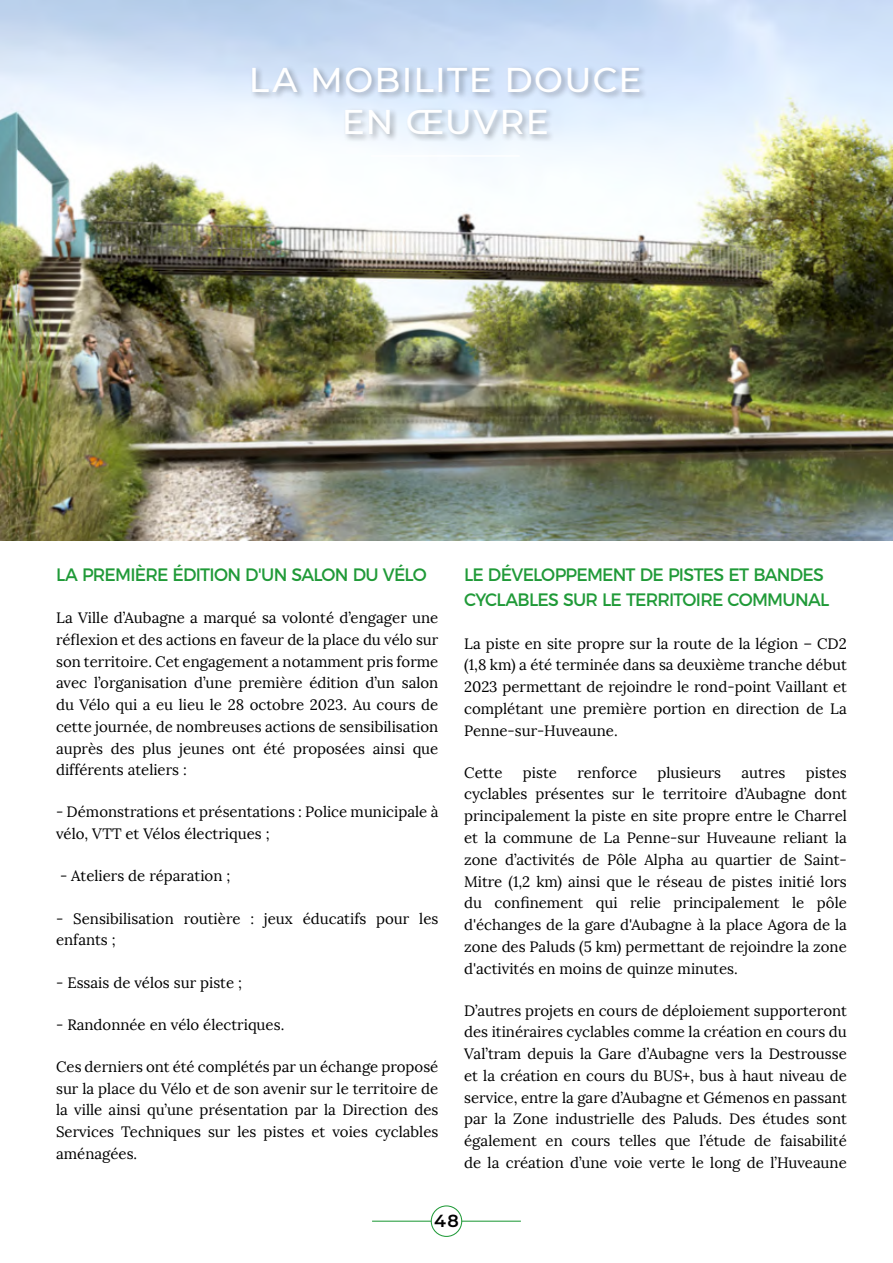
<style>
.page{position:relative;width:893px;height:1263px;background:#fff}
.page>*{position:absolute;margin:0;border:0;box-sizing:border-box;transform-origin:0 0}
.t1{font:500 34.35px/42px "Montserrat";letter-spacing:.04em;color:#fff;text-align:center}
.t2{font:18px/25.5px "Montserrat";letter-spacing:-.045em;color:#209a38;scale:.96 1}
.t3{font:600 17.4px "Montserrat";color:#000}
.t4{font:15px/21.8px "Lora";color:#000;text-align:justify}
</style>
<div class="page">
<hr style="left:372px;top:1221px;width:149px;height:1px;background:#209a38">
<div style="left:431px;top:1206px;width:31px;height:30px;background:#fff;border-radius:50%"></div>
<div style="left:431px;top:1205px;width:31px;height:32px;border:1px solid #209a38;border-radius:50%"></div>
<img style="left:0;top:0;width:893px;height:540px">
<div style="left:250px;top:65px;width:398px;height:77px;background:#000;opacity:.3"></div>
<hr style="left:371px;top:155px;width:149px;height:2px;background:#fff">
<h1 class="t1" style="left:249px;top:57px;width:394px">LA MOBILITE DOUCE<br>EN ŒUVRE</h1>
<p class="t2" style="left:56px;top:560px;width:388px">LA PREMIÈRE ÉDITION D'UN SALON DU VÉLO</p>
<p class="t4" style="left:56px;top:607px;width:384px">La Ville d’Aubagne a marqué sa volonté d’engager une réflexion et des actions en faveur de la place du vélo sur son territoire. Cet engagement a notamment pris forme avec l’organisation d’une première édition d’un salon du Vélo qui a eu lieu le 28 octobre 2023. Au cours de cette journée, de nombreuses actions de sensibilisation auprès des plus jeunes ont été proposées ainsi que différents ateliers :</p>
<p class="t4" style="left:56px;top:802px;width:384px">- Démonstrations et présentations : Police municipale à vélo, VTT et Vélos électriques ;</p>
<p class="t4" style="left:60px;top:865px;width:172px">- Ateliers de réparation ;</p>
<p class="t4" style="left:56px;top:908px;width:384px">- Sensibilisation routière : jeux éducatifs pour les enfants ;</p>
<p class="t4" style="left:56px;top:972px;width:188px">- Essais de vélos sur piste ;</p>
<p class="t4" style="left:56px;top:1014px;width:230px">- Randonnée en vélo électriques.</p>
<p class="t4" style="left:56px;top:1056px;width:384px">Ces derniers ont été complétés par un échange proposé sur la place du Vélo et de son avenir sur le territoire de la ville ainsi qu’une présentation par la Direction des Services Techniques sur les pistes et voies cyclables aménagées.</p>
<p class="t2" style="left:464px;top:560px;width:382px">LE DÉVELOPPEMENT DE PISTES ET BANDES<br>CYCLABLES SUR LE TERRITOIRE COMMUNAL</p>
<p class="t4" style="left:464px;top:633px;width:384px">La piste en site propre sur la route de la légion – CD2 (1,8 km) a été terminée dans sa deuxième tranche début 2023 permettant de rejoindre le rond-point Vaillant et complétant une première portion en direction de La Penne-sur-Huveaune.</p>
<p class="t4" style="left:464px;top:762px;width:40px">Cette</p>
<p class="t4" style="left:523px;top:762px;width:36px">piste</p>
<p class="t4" style="left:577px;top:762px;width:61px">renforce</p>
<p class="t4" style="left:658px;top:762px;width:65px">plusieurs</p>
<p class="t4" style="left:742px;top:762px;width:45px">autres</p>
<p class="t4" style="left:464px;top:762px;width:384px;text-indent:342px">pistes cyclables présentes sur le territoire d’Aubagne dont principalement la piste en site propre entre le Charrel et la commune de La Penne-sur Huveaune reliant la zone d’activités de Pôle Alpha au quartier de Saint-Mitre (1,2 km) ainsi que le réseau de pistes initié lors du confinement qui relie principalement le pôle d'échanges de la gare d'Aubagne à la place Agora de la zone des Paluds (5 km) permettant de rejoindre la zone d'activités en moins de quinze minutes.</p>
<p class="t4" style="left:464px;top:1000px;width:384px">D’autres projets en cours de déploiement supporteront des itinéraires cyclables comme la création en cours du Val’tram depuis la Gare d’Aubagne vers la Destrousse et la création en cours du BUS+, bus à haut niveau de service, entre la gare d’Aubagne et Gémenos en passant par la Zone industrielle des Paluds. Des études sont également en cours telles que l’étude de faisabilité de la création d’une voie verte le long de l’Huveaune</p>
<p class="t3" style="left:434px;top:1208px;width:26px">48</p>
</div>
